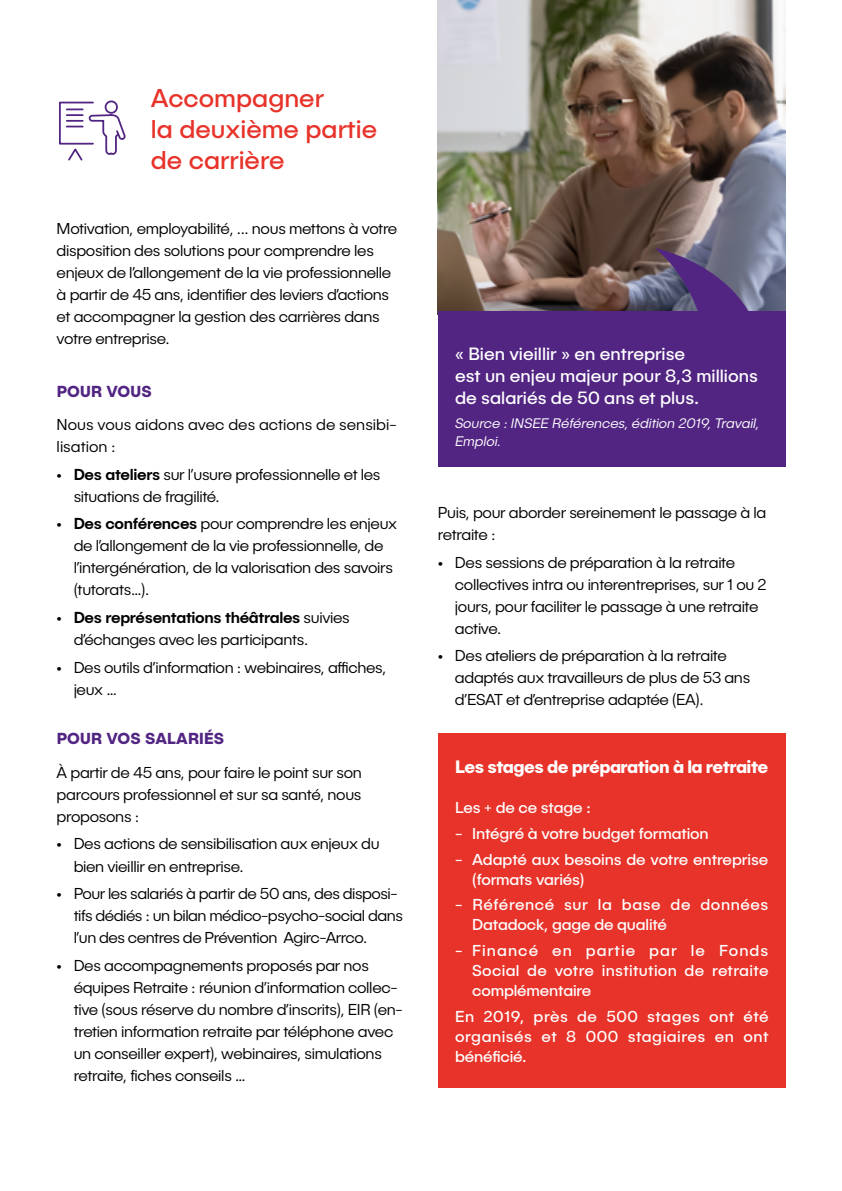
<style>
.page{position:relative;width:842px;height:1191px;background:#fff}
.page>*{position:absolute;margin:0;border:0;box-sizing:border-box;transform-origin:0 0}
.t1{font:26px/31.2px "Publica Sans";color:#e7332a}
.t2{font:18px/22px "Publica Sans";color:#fff}
.t3{font:700 18px "Publica Sans";letter-spacing:-.03em;color:#fff}
.t4{font:300 16px/22px "Publica Sans";letter-spacing:-.02em;color:#000}
.t5{font:16px/20px "Publica Sans";letter-spacing:-.005em;color:#fff;text-align:justify}
.t6{font:16px/20px "Publica Sans";letter-spacing:.03em;color:#fff}
.t7{font:300 16px/22px "Publica Sans";color:#000}
.t8{font:700 16px "Publica Sans";letter-spacing:.01em;color:#522583}
.t9{font:italic 300 14px/18px "Publica Sans";color:#fff}
.s1{font-weight:500}
</style>
<div class="page">
<div style="left:438px;top:733px;width:347px;height:354px;background:#e7332a"></div>
<img style="left:438px;top:0;width:347px;height:312px">
<svg style="left:655px;top:248px;width:109px;height:64px;background:#635783"></svg>
<div style="left:438px;top:312px;width:347px;height:155px;background:#522583"></div>
<svg style="left:59px;top:100px;width:67px;height:61px"></svg>
<h1 class="t1" style="left:151px;top:81px;width:228px">Accompagner<br>la deuxième partie de carrière</h1>
<p class="t4" style="left:57px;top:217px;width:342px">Motivation, employabilité, ... nous mettons à votre disposition des solutions pour comprendre les enjeux de l’allongement de la vie professionnelle à partir de 45 ans, identifier des leviers d’actions et accompagner la gestion des carrières dans votre entreprise.</p>
<p class="t8" style="left:57px;top:380px;width:97px">POUR VOUS</p>
<p class="t7" style="left:57px;top:413px;width:341px">Nous vous aidons avec des actions de sensibi&shy;lisation :</p>
<p class="t4" style="left:74px;top:463px;width:308px;text-indent:-17px">• <span class="s1">Des ateliers</span> sur l’usure professionnelle et les situations de fragilité.</p>
<p class="t4" style="left:74px;top:512px;width:325px;text-indent:-17px">• <span class="s1">Des conférences</span> pour comprendre les enjeux de l’allongement de la vie professionnelle, de l’intergénération, de la valorisation des savoirs (tutorats…).</p>
<p class="t4" style="left:74px;top:606px;width:278px;text-indent:-17px">• <span class="s1">Des représentations théâtrales</span> suivies d’échanges avec les participants.</p>
<p class="t4" style="left:74px;top:656px;width:314px;text-indent:-17px">• Des outils d’information : webinaires, affiches, jeux …</p>
<p class="t8" style="left:57px;top:728px;width:169px">POUR VOS SALARIÉS</p>
<p class="t4" style="left:57px;top:761px;width:307px;text-align:justify">À partir de 45 ans, pour faire le point sur son parcours professionnel et sur sa santé, nous proposons :</p>
<p class="t4" style="left:74px;top:832px;width:308px;text-indent:-17px">• Des actions de sensibilisation aux enjeux du bien vieillir en entreprise.</p>
<p class="t4" style="left:74px;top:882px;width:331px;text-indent:-17px">• Pour les salariés à partir de 50 ans, des disposi&shy;tifs dédiés : un bilan médico-psycho-social dans l’un des centres de Prévention Agirc-Arrco.</p>
<p class="t4" style="left:74px;top:954px;width:331px;text-indent:-17px">• Des accompagnements proposés par nos équipes Retraite : réunion d’information collec&shy;tive (sous réserve du nombre d’inscrits), EIR (en&shy;tretien information retraite par téléphone avec un conseiller expert), webinaires, simulations retraite, fiches conseils …</p>
<p class="t2" style="left:455px;top:342px;width:304px">« Bien vieillir » en entreprise<br>est un enjeu majeur pour 8,3 millions de salariés de 50 ans et plus.</p>
<p class="t9" style="left:455px;top:414px;width:306px">Source : INSEE Références, édition 2019, Travail,<br>Emploi.</p>
<p class="t4" style="left:438px;top:501px;width:330px">Puis, pour aborder sereinement le passage à la retraite :</p>
<p class="t4" style="left:455px;top:550px;width:313px;text-indent:-17px">• Des sessions de préparation à la retraite collectives intra ou interentreprises, sur 1 ou 2 jours, pour faciliter le passage à une retraite active.</p>
<p class="t4" style="left:455px;top:644px;width:297px;text-indent:-17px">• Des ateliers de préparation à la retraite adaptés aux travailleurs de plus de 53 ans d’ESAT et d’entreprise adaptée (EA).</p>
<p class="t3" style="left:455px;top:755px;width:315px">Les stages de préparation à la retraite</p>
<p class="t5" style="left:455px;top:797px;width:138px">Les + de ce stage :</p>
<p class="t5" style="left:455px;top:823px;width:255px">- Intégré à votre budget formation</p>
<p class="t5" style="left:472px;top:848px;width:298px;text-indent:-17px">- Adapté aux besoins de votre entreprise (formats variés)</p>
<p class="t6" style="left:472px;top:894px;width:298px;text-indent:-17px">- Référencé sur la base de données<br>Datadock, gage de qualité</p>
<p class="t5" style="left:472px;top:940px;width:298px;text-indent:-17px">- Financé en partie par le Fonds Social de votre institution de retraite complémentaire</p>
<p class="t5" style="left:455px;top:1005px;width:315px">En 2019, près de 500 stages ont été organisés et 8 000 stagiaires en ont bénéficié.</p>
</div>
